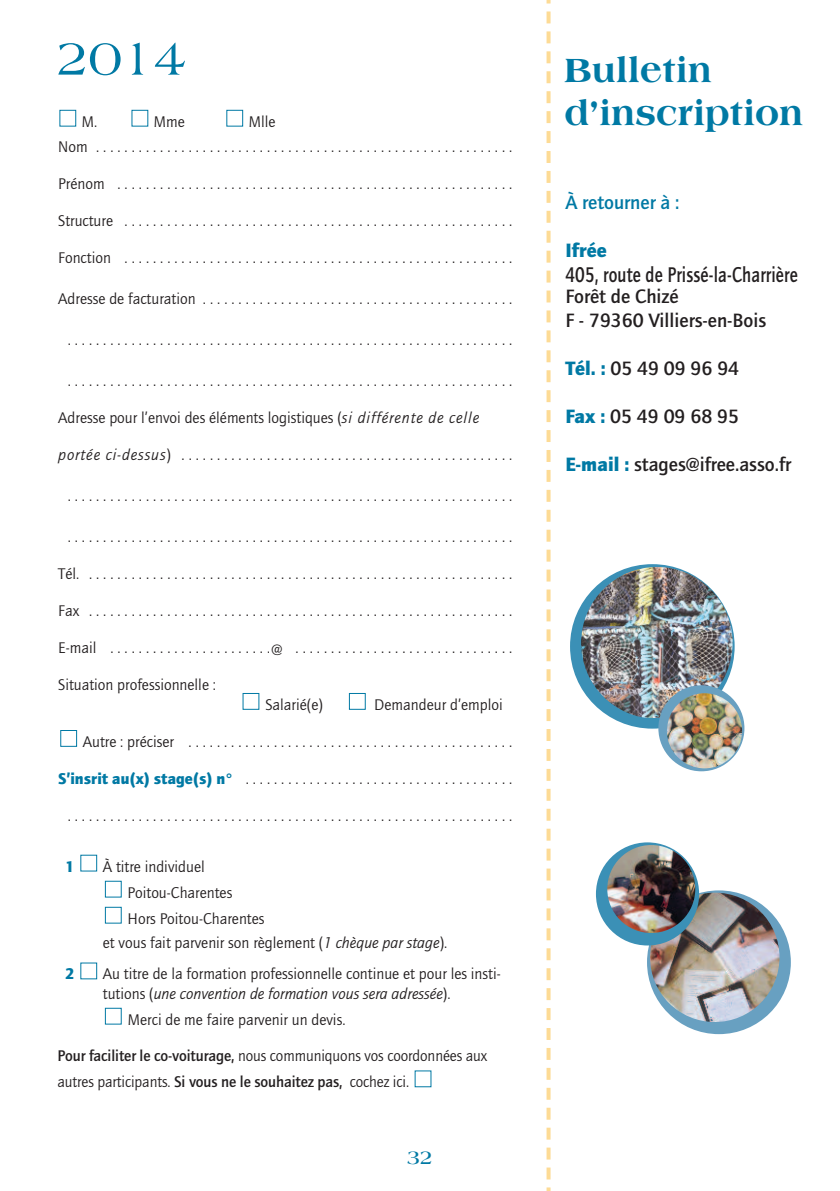
<style>
.page{position:relative;width:840px;height:1191px;background:#fff}
.page>*{position:absolute;margin:0;border:0;box-sizing:border-box;transform-origin:0 0}
.t1{font:50px "Americana";color:#0079a4}
.t2{font:800 36px/43.2px "Americana";color:#0079a4}
.t3{font:500 22px "Quay Sans";letter-spacing:.01em;color:#231f20;scale:.8 1}
.t4{font:500 20px/24px "Quay Sans";color:#231f20}
.t5{font:500 20px "Quay Sans";color:#0079a4}
.t6{font:900 20px "Quay Sans";color:#0079a4}
.t7{font:700 20px "Americana";color:#0079a4}
.t8{font:16px/26px "Quay Sans";color:#231f20}
.t9{font:900 16px "Quay Sans";color:#0079a4}
.s1{color:#fff}
.s2{font-style:italic}
.s3{font-weight:900;color:#0079a4}
.s4{font-weight:500}
</style>
<div class="page">
<svg style="left:546px;top:0;width:4px;height:1191px"></svg>
<div style="left:242px;top:693px;width:17px;height:17px;border:1px solid #0079a4"></div>
<div style="left:349px;top:693px;width:16px;height:17px;border:1px solid #0079a4"></div>
<div style="left:60px;top:730px;width:17px;height:17px;border:1px solid #0079a4"></div>
<div style="left:226px;top:110px;width:17px;height:17px;border:1px solid #0079a4"></div>
<div style="left:105px;top:1007px;width:17px;height:17px;border:1px solid #0079a4"></div>
<div style="left:105px;top:906px;width:17px;height:17px;border:1px solid #0079a4"></div>
<div style="left:105px;top:880px;width:17px;height:17px;border:1px solid #0079a4"></div>
<svg style="left:569px;top:564px;width:165px;height:164px;background:#4995b7"></svg>
<img style="left:580px;top:567px;width:152px;height:150px;border-radius:50%">
<div style="left:646px;top:890px;width:144px;height:144px;background:#68a0c1;border-radius:50%"></div>
<img style="left:649px;top:892px;width:130px;height:130px;border-radius:50%">
<div style="left:658px;top:685px;width:86px;height:86px;background:#68a0c1;border-radius:50%"></div>
<img style="left:666px;top:693px;width:75px;height:75px;border-radius:50%">
<div style="left:595px;top:842px;width:103px;height:103px;background:#3b90b6;border-radius:50%"></div>
<img style="left:607px;top:845px;width:87px;height:88px;border-radius:50%">
<h1 class="t1" style="left:57px;top:38px;width:163px">2014<span class="s1">2</span></h1>
<p class="t8" style="left:82px;top:108px;width:17px">M.</p>
<p class="t8" style="left:154px;top:108px;width:32px">Mme</p>
<p class="t8" style="left:249px;top:108px;width:28px">Mlle</p>
<p class="t8" style="left:58px;top:133px;width:455px">Nom . . . . . . . . . . . . . . . . . . . . . . . . . . . . . . . . . . . . . . . . . . . . . . . . . . . . . . . . . . .</p>
<p class="t8" style="left:58px;top:170px;width:455px">Prénom . . . . . . . . . . . . . . . . . . . . . . . . . . . . . . . . . . . . . . . . . . . . . . . . . . . . . . . .</p>
<p class="t8" style="left:58px;top:207px;width:455px">Structure . . . . . . . . . . . . . . . . . . . . . . . . . . . . . . . . . . . . . . . . . . . . . . . . . . . . . . .</p>
<p class="t8" style="left:58px;top:244px;width:455px">Fonction . . . . . . . . . . . . . . . . . . . . . . . . . . . . . . . . . . . . . . . . . . . . . . . . . . . . . . .</p>
<p class="t8" style="left:58px;top:285px;width:455px">Adresse de facturation . . . . . . . . . . . . . . . . . . . . . . . . . . . . . . . . . . . . . . . . . . . .</p>
<p class="t8" style="left:68px;top:326px;width:446px">. . . . . . . . . . . . . . . . . . . . . . . . . . . . . . . . . . . . . . . . . . . . . . . . . . . . . . . . . . . . . . .</p>
<p class="t8" style="left:68px;top:367px;width:446px">. . . . . . . . . . . . . . . . . . . . . . . . . . . . . . . . . . . . . . . . . . . . . . . . . . . . . . . . . . . . . . .</p>
<p class="t8" style="left:58px;top:404px;width:422px">Adresse pour l’envoi des éléments logistiques (<span class="s2">si différente de celle</span></p>
<p class="t8" style="left:58px;top:441px;width:455px"><span class="s2">portée ci-dessus</span>) . . . . . . . . . . . . . . . . . . . . . . . . . . . . . . . . . . . . . . . . . . . . . . .</p>
<p class="t8" style="left:68px;top:482px;width:446px">. . . . . . . . . . . . . . . . . . . . . . . . . . . . . . . . . . . . . . . . . . . . . . . . . . . . . . . . . . . . . . .</p>
<p class="t8" style="left:68px;top:523px;width:446px">. . . . . . . . . . . . . . . . . . . . . . . . . . . . . . . . . . . . . . . . . . . . . . . . . . . . . . . . . . . . . . .</p>
<p class="t8" style="left:58px;top:560px;width:455px">Tél. . . . . . . . . . . . . . . . . . . . . . . . . . . . . . . . . . . . . . . . . . . . . . . . . . . . . . . . . . . . .</p>
<p class="t8" style="left:58px;top:597px;width:455px">Fax . . . . . . . . . . . . . . . . . . . . . . . . . . . . . . . . . . . . . . . . . . . . . . . . . . . . . . . . . . . .</p>
<p class="t8" style="left:58px;top:634px;width:455px">E-mail . . . . . . . . . . . . . . . . . . . . . . . . . . . . . . . . . . . . . . . . . . . . . . . . . . . . . . . . .</p>
<p class="t8" style="left:58px;top:671px;width:159px">Situation professionnelle :</p>
<p class="t8" style="left:265px;top:691px;width:59px">Salarié(e)</p>
<p class="t8" style="left:374px;top:691px;width:130px">Demandeur d’emploi</p>
<p class="t8" style="left:83px;top:728px;width:430px">Autre : préciser . . . . . . . . . . . . . . . . . . . . . . . . . . . . . . . . . . . . . . . . . . . . . .</p>
<p class="t8" style="left:58px;top:765px;width:455px"><span class="s3">S’insrit au(x) stage(s) n°</span> . . . . . . . . . . . . . . . . . . . . . . . . . . . . . . . . . . . . . .</p>
<p class="t8" style="left:68px;top:802px;width:446px">. . . . . . . . . . . . . . . . . . . . . . . . . . . . . . . . . . . . . . . . . . . . . . . . . . . . . . . . . . . . . . .</p>
<p class="t8" style="left:271px;top:636px;width:13px">@</p>
<p class="t9" style="left:65px;top:856px;width:11px">1</p>
<p class="t8" style="left:127px;top:853px;width:138px;text-indent:-25px">À titre individuel<br>Poitou-Charentes<br>Hors Poitou-Charentes</p>
<p class="t8" style="left:103px;top:929px;width:346px">et vous fait parvenir son règlement (<span class="s2">1 chèque par stage</span>).</p>
<p class="t9" style="left:65px;top:964px;width:11px">2</p>
<p class="t8" style="left:103px;top:964px;width:399px;line-height:19.2px">Au titre de la formation professionnelle continue et pour les insti&shy;tutions (<span class="s2">une convention de formation vous sera adressée</span>).</p>
<p class="t8" style="left:128px;top:1006px;width:219px">Merci de me faire parvenir un devis.</p>
<p class="t8" style="left:57px;top:1042px;width:431px"><span class="s4">Pour faciliter le co-voiturage,</span> nous communiquons vos coordonnées aux autres participants. <span class="s4">Si vous ne le souhaitez pas,</span> cochez ici.</p>
<p class="t7" style="left:407px;top:1149px;width:27px">32</p>
<h2 class="t2" style="left:564px;top:51px;width:240px">Bulletin d’inscription</h2>
<p class="t5" style="left:565px;top:190px;width:115px">À retourner à :</p>
<p class="t6" style="left:565px;top:238px;width:43px">Ifrée</p>
<h3 class="t3" style="left:565px;top:262px;width:292px">405, route de Prissé-la-Charrière</h3>
<p class="t4" style="left:565px;top:284px;width:202px">Forêt de Chizé<br>F - 79360 Villiers-en-Bois</p>
<p class="t4" style="left:565px;top:356px;width:175px"><span class="s3">Tél. :</span> 05 49 09 96 94</p>
<p class="t4" style="left:565px;top:404px;width:175px"><span class="s3">Fax :</span> 05 49 09 68 95</p>
<p class="t4" style="left:565px;top:452px;width:227px"><span class="s3">E-mail :</span> stages@ifree.asso.fr</p>
</div>
